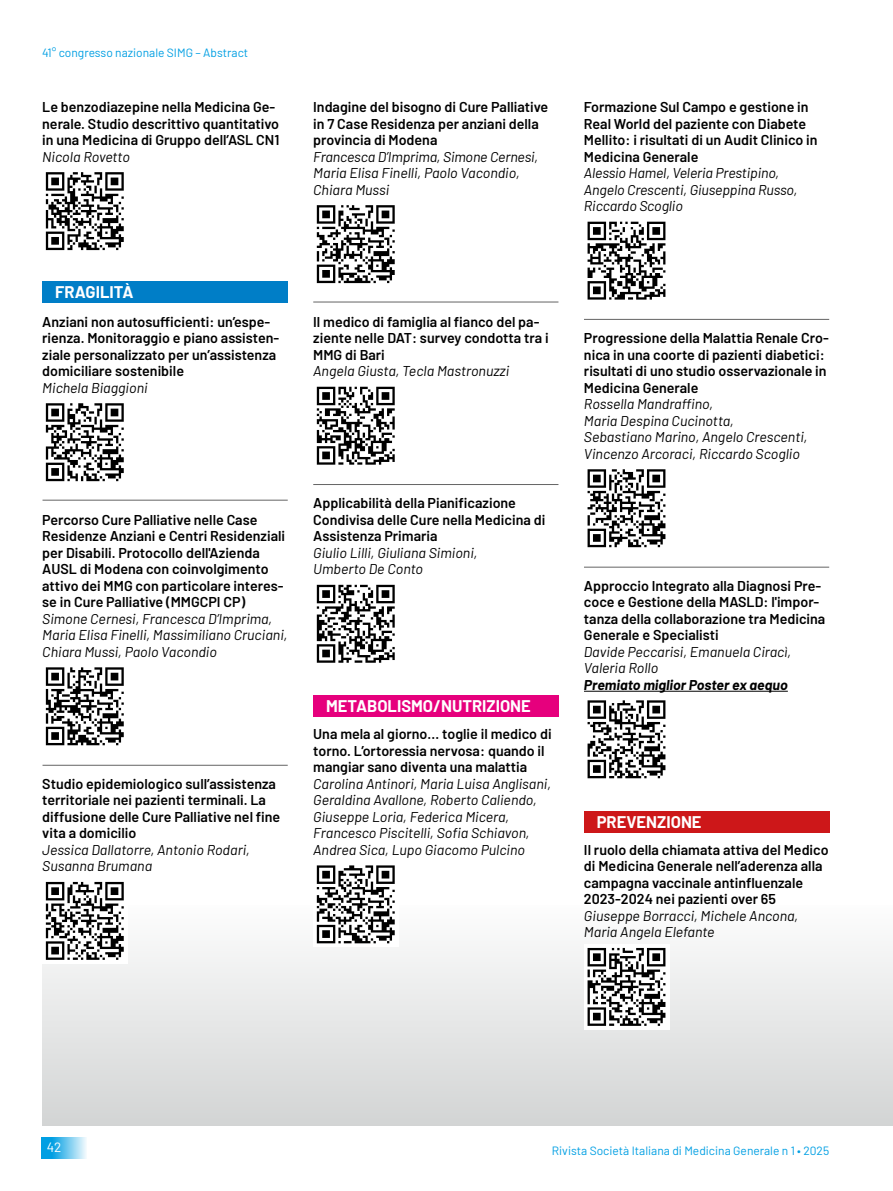
<style>
.page{position:relative;width:893px;height:1191px;background:#fff}
.page>*{position:absolute;margin:0;border:0;box-sizing:border-box;transform-origin:0 0}
.t1{font:700 16.5px "Barlow";color:#fff}
.t2{font:600 14.25px/16.5px "Barlow";color:#000}
.t3{font:italic 14.25px/16.5px "Barlow";color:#000}
.t4{font:italic 700 14.25px "Barlow";color:#000}
.t5{font:13.5px "Barlow";color:#fff}
.t6{font:12px "Barlow";color:#009fe3}
</style>
<div class="page">
<svg style="left:42px;top:1137px;width:44px;height:21px"></svg>
<div style="left:42px;top:905px;width:851px;height:220px;background:linear-gradient(to bottom,#fdfdfd,#d3d5d5)"></div>
<svg style="left:46px;top:172px;width:78px;height:78px"></svg>
<svg style="left:46px;top:403px;width:78px;height:78px"></svg>
<svg style="left:46px;top:667px;width:78px;height:78px"></svg>
<div style="left:42px;top:878px;width:85px;height:85px;background:linear-gradient(to right,#fff,#fff)"></div>
<svg style="left:46px;top:882px;width:78px;height:77px"></svg>
<svg style="left:317px;top:205px;width:78px;height:78px"></svg>
<div style="left:313px;top:383px;width:85px;height:85px;background:linear-gradient(to right,#fff,#fff)"></div>
<svg style="left:317px;top:387px;width:78px;height:77px"></svg>
<div style="left:313px;top:581px;width:85px;height:85px;background:linear-gradient(to right,#fff,#fff)"></div>
<svg style="left:317px;top:585px;width:78px;height:77px"></svg>
<div style="left:313px;top:862px;width:85px;height:85px;background:#fff"></div>
<svg style="left:317px;top:865px;width:78px;height:78px"></svg>
<hr style="left:584px;top:691px;width:204px;height:1px;background:#000">
<div style="left:584px;top:218px;width:85px;height:85px;background:linear-gradient(to right,#fff,#fff)"></div>
<svg style="left:588px;top:222px;width:77px;height:77px"></svg>
<div style="left:584px;top:466px;width:85px;height:85px;background:linear-gradient(to right,#fff,#fff)"></div>
<svg style="left:588px;top:469px;width:77px;height:78px"></svg>
<div style="left:584px;top:697px;width:85px;height:85px;background:linear-gradient(to right,#fff,#fff)"></div>
<svg style="left:588px;top:700px;width:77px;height:78px"></svg>
<div style="left:584px;top:944px;width:85px;height:85px;background:linear-gradient(to right,#fff,#fff)"></div>
<svg style="left:588px;top:948px;width:77px;height:77px"></svg>
<div style="left:43px;top:281px;width:245px;height:22px;background:#007ec7"></div>
<div style="left:584px;top:811px;width:245px;height:21px;background:#cd1719"></div>
<div style="left:313px;top:695px;width:245px;height:21px;background:#e6007d"></div>
<hr style="left:43px;top:500px;width:245px;height:1px;background:#646464">
<hr style="left:43px;top:765px;width:245px;height:1px;background:#646464">
<hr style="left:313px;top:302px;width:245px;height:1px;background:#646464">
<hr style="left:313px;top:484px;width:245px;height:1px;background:#646464">
<hr style="left:584px;top:319px;width:245px;height:1px;background:#646464">
<hr style="left:584px;top:567px;width:245px;height:1px;background:#646464">
<p class="t6" style="left:42px;top:45px;width:208px">41° congresso nazionale SIMG – Abstract</p>
<p class="t2" style="left:42px;top:98px;width:239px">Le benzodiazepine nella Medicina Ge&shy;nerale. Studio descrittivo quantitativo in una Medicina di Gruppo dell’ASL CN1</p>
<p class="t3" style="left:42px;top:148px;width:89px">Nicola Rovetto</p>
<p class="t2" style="left:313px;top:98px;width:236px">Indagine del bisogno di Cure Palliative in 7 Case Residenza per anziani della provincia di Modena</p>
<p class="t3" style="left:313px;top:148px;width:226px">Francesca D’Imprima, Simone Cernesi,<br>Maria Elisa Finelli, Paolo Vacondio,<br>Chiara Mussi</p>
<p class="t1" style="left:55px;top:281px;width:80px">FRAGILITÀ</p>
<p class="t2" style="left:42px;top:313px;width:238px">Anziani non autosufficienti: un’espe&shy;rienza. Monitoraggio e piano assisten&shy;ziale personalizzato per un’assistenza domiciliare sostenibile</p>
<p class="t3" style="left:42px;top:379px;width:107px">Michela Biaggioni</p>
<p class="t2" style="left:313px;top:313px;width:237px">Il medico di famiglia al fianco del pa&shy;ziente nelle DAT: survey condotta tra i<br>MMG di Bari</p>
<p class="t3" style="left:313px;top:362px;width:198px">Angela Giusta, Tecla Mastronuzzi</p>
<p class="t2" style="left:42px;top:511px;width:244px">Percorso Cure Palliative nelle Case Residenze Anziani e Centri Residenziali per Disabili. Protocollo dell'Azienda AUSL di Modena con coinvolgimento attivo dei MMG con particolare interes&shy;se in Cure Palliative (MMGCPI CP)</p>
<p class="t3" style="left:42px;top:610px;width:247px">Simone Cernesi, Francesca D’Imprima,<br>Maria Elisa Finelli, Massimiliano Cruciani,<br>Chiara Mussi, Paolo Vacondio</p>
<p class="t2" style="left:42px;top:775px;width:240px">Studio epidemiologico sull’assistenza territoriale nei pazienti terminali. La diffusione delle Cure Palliative nel fine vita a domicilio</p>
<p class="t3" style="left:42px;top:841px;width:209px">Jessica Dallatorre, Antonio Rodari,<br>Susanna Brumana</p>
<p class="t2" style="left:313px;top:494px;width:234px">Applicabilità della Pianificazione<br>Condivisa delle Cure nella Medicina di<br>Assistenza Primaria</p>
<p class="t3" style="left:313px;top:544px;width:166px">Giulio Lilli, Giuliana Simioni,<br>Umberto De Conto</p>
<p class="t1" style="left:326px;top:695px;width:206px">METABOLISMO/NUTRIZIONE</p>
<p class="t2" style="left:313px;top:725px;width:240px">Una mela al giorno… toglie il medico di torno. L’ortoressia nervosa: quando il mangiar sano diventa una malattia</p>
<p class="t3" style="left:313px;top:775px;width:239px">Carolina Antinori, Maria Luisa Anglisani, Geraldina Avallone, Roberto Caliendo, Giuseppe Loria, Federica Micera, Francesco Piscitelli, Sofia Schiavon, Andrea Sica, Lupo Giacomo Pulcino</p>
<p class="t2" style="left:584px;top:98px;width:235px">Formazione Sul Campo e gestione in<br>Real World del paziente con Diabete<br>Mellito: i risultati di un Audit Clinico in<br>Medicina Generale</p>
<p class="t3" style="left:584px;top:164px;width:215px">Alessio Hamel, Veleria Prestipino,<br>Angelo Crescenti, Giuseppina Russo,<br>Riccardo Scoglio</p>
<p class="t2" style="left:584px;top:329px;width:246px">Progressione della Malattia Renale Cro&shy;nica in una coorte di pazienti diabetici: risultati di uno studio osservazionale in Medicina Generale</p>
<p class="t3" style="left:584px;top:395px;width:225px">Rossella Mandraffino,<br>Maria Despina Cucinotta,<br>Sebastiano Marino, Angelo Crescenti,<br>Vincenzo Arcoraci, Riccardo Scoglio</p>
<p class="t2" style="left:584px;top:577px;width:243px">Approccio Integrato alla Diagnosi Pre&shy;coce e Gestione della MASLD: l'impor&shy;tanza della collaborazione tra Medicina Generale e Specialisti</p>
<p class="t3" style="left:584px;top:643px;width:209px">Davide Peccarisi, Emanuela Ciracì,<br>Valeria Rollo</p>
<p class="t4" style="left:584px;top:676px;width:205px">Premiato miglior Poster ex aequo</p>
<p class="t1" style="left:597px;top:811px;width:106px">PREVENZIONE</p>
<p class="t2" style="left:584px;top:841px;width:246px">Il ruolo della chiamata attiva del Medico di Medicina Generale nell’aderenza alla campagna vaccinale antinfluenzale 2023-2024 nei pazienti over 65</p>
<p class="t3" style="left:584px;top:907px;width:216px">Giuseppe Borracci, Michele Ancona,<br>Maria Angela Elefante</p>
<p class="t5" style="left:47px;top:1138px;width:16px">42</p>
<p class="t6" style="left:552px;top:1143px;width:279px">Rivista Società Italiana di Medicina Generale n 1 • 2025</p>
</div>
